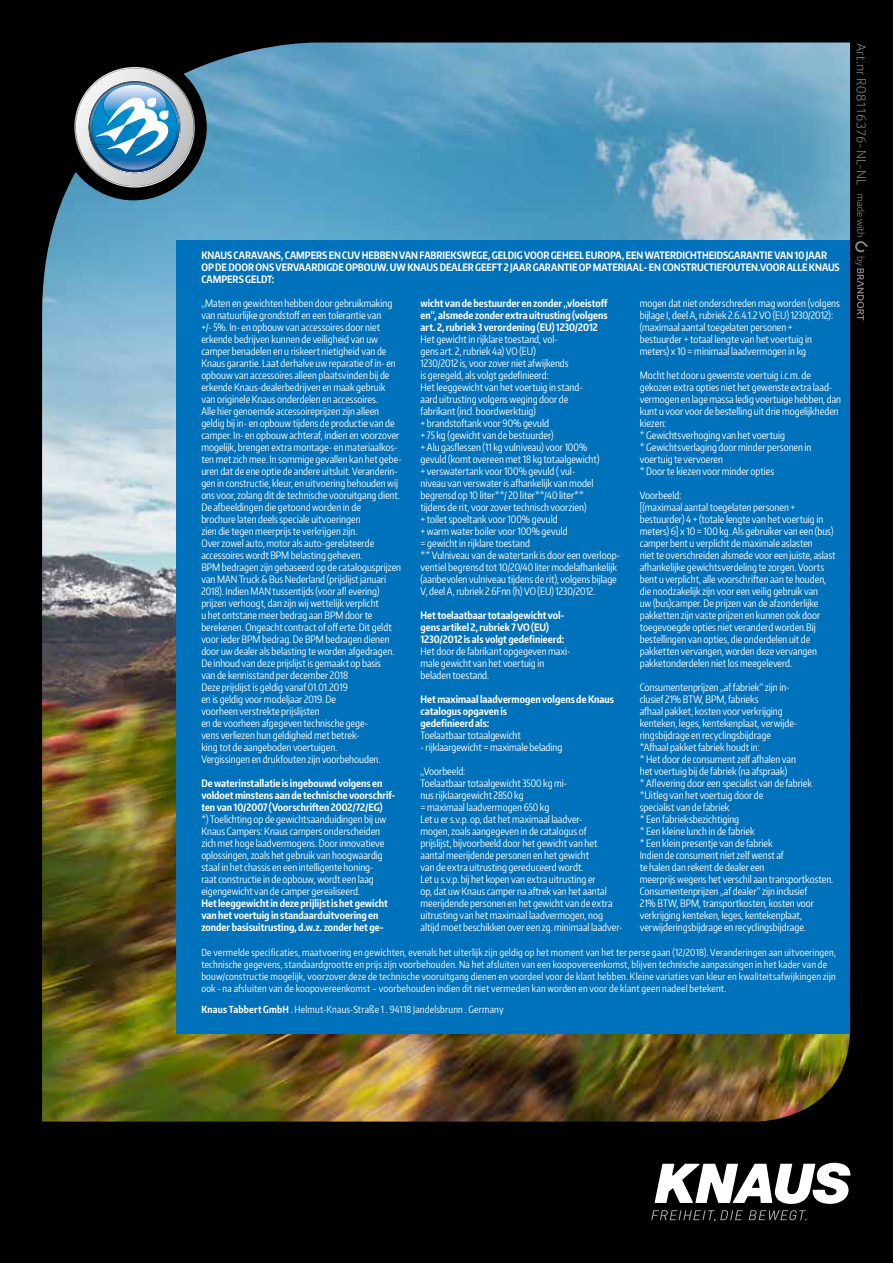
<style>
.page{position:relative;width:893px;height:1263px;background:#000}
.page>*{position:absolute;margin:0;border:0;box-sizing:border-box;transform-origin:0 0}
.t1{font:300 13.5px "Foco";letter-spacing:.015em;color:#878787}
.t2{font:10.2px/12px "Encode Sans Compressed";color:#fff}
.t3{font:700 10.2px/12px "Encode Sans Compressed";color:#fff}
.t4{font:9.75px/12px "Encode Sans Compressed";letter-spacing:.02em;color:#fff}
.s1{font-weight:700}
</style>
<div class="page">
<img style="left:42px;top:43px;width:808px;height:1078px">
<div style="left:176px;top:240px;width:674px;height:794px;background:#0072bb"></div>
<div style="left:61px;top:54px;width:146px;height:146px;background:#000;border-radius:50%"></div>
<svg style="left:74px;top:67px;width:121px;height:121px"></svg>
<svg style="left:749px;top:1210px;width:58px;height:10px"></svg>
<svg style="left:651px;top:1210px;width:92px;height:11px"></svg>
<svg style="left:655px;top:1163px;width:195px;height:41px"></svg>
<svg style="left:855px;top:194px;width:14px;height:126px"></svg>
<h1 class="t1" style="left:870px;top:43px;width:145px;rotate:90deg">Art.nr R08116376-NL-NL</h1>
<p class="t3" style="left:201px;top:249px;width:640px">KNAUS CARAVANS, CAMPERS EN CUV HEBBEN VAN FABRIEKSWEGE, GELDIG VOOR GEHEEL EUROPA, EEN WATERDICHTHEIDSGARANTIE VAN 10 JAAR<br>OP DE DOOR ONS VERVAARDIGDE OPBOUW. UW KNAUS DEALER GEEFT 2 JAAR GARANTIE OP MATERIAAL- EN CONSTRUCTIEFOUTEN.VOOR ALLE KNAUS<br>CAMPERS GELDT:</p>
<p class="t2" style="left:201px;top:297px;width:202px">„Maten en gewichten hebben door gebruikmaking van natuurlijke grondstoff en een tolerantie van<br>+/- 5%. In- en opbouw van accessoires door niet erkende bedrijven kunnen de veiligheid van uw camper benadelen en u riskeert nietigheid van de Knaus garantie. Laat derhalve uw reparatie of in- en opbouw van accessoires alleen plaatsvinden bij de erkende Knaus-dealerbedrijven en maak gebruik van originele Knaus onderdelen en accessoires.<br>Alle hier genoemde accessoireprijzen zijn alleen geldig bij in- en opbouw tijdens de productie van de camper. In- en opbouw achteraf, indien en voorzover mogelijk, brengen extra montage- en materiaalkos&shy;ten met zich mee. In sommige gevallen kan het gebe&shy;uren dat de ene optie de andere uitsluit. Veranderin&shy;gen in constructie, kleur, en uitvoering behouden wij ons voor, zolang dit de technische vooruitgang dient.<br>De afbeeldingen die getoond worden in de<br>brochure laten deels speciale uitvoeringen<br>zien die tegen meerprijs te verkrijgen zijn.<br>Over zowel auto, motor als auto-gerelateerde accessoires wordt BPM belasting geheven.<br>BPM bedragen zijn gebaseerd op de catalogusprijzen van MAN Truck &amp; Bus Nederland (prijslijst januari 2018). Indien MAN tussentijds (voor afl evering) prijzen verhoogt, dan zijn wij wettelijk verplicht<br>u het ontstane meer bedrag aan BPM door te berekenen. Ongeacht contract of off erte. Dit geldt voor ieder BPM bedrag. De BPM bedragen dienen door uw dealer als belasting te worden afgedragen.<br>De inhoud van deze prijslijst is gemaakt op basis<br>van de kennisstand per december 2018<br>Deze prijslijst is geldig vanaf 01.01.2019<br>en is geldig voor modeljaar 2019. De<br>voorheen verstrekte prijslijsten<br>en de voorheen afgegeven technische gege-<br>vens verliezen hun geldigheid met betrek-<br>king tot de aangeboden voertuigen.<br>Vergissingen en drukfouten zijn voorbehouden.</p>
<p class="t3" style="left:201px;top:777px;width:196px">De waterinstallatie is ingebouwd volgens en voldoet minstens aan de technische voorschrif&shy;ten van 10/2007 (Voorschriften 2002/72/EG)</p>
<p class="t2" style="left:201px;top:813px;width:187px">*) Toelichting op de gewichtsaanduidingen bij uw Knaus Campers: Knaus campers onderscheiden zich met hoge laadvermogens. Door innovatieve oplossingen, zoals het gebruik van hoogwaardig staal in het chassis en een intelligente honing&shy;raat constructie in de opbouw, wordt een laag eigengewicht van de camper gerealiseerd.</p>
<p class="t3" style="left:201px;top:897px;width:188px">Het leeggewicht in deze prijlijst is het gewicht van het voertuig in standaarduitvoering en zonder basisuitrusting, d.w.z. zonder het ge-</p>
<p class="t2" style="left:640px;top:297px;width:202px">mogen dat niet onderschreden mag worden (volgens bijlage I, deel A, rubriek 2.6.4.1.2 VO (EU) 1230/2012): (maximaal aantal toegelaten personen +<br>bestuurder + totaal lengte van het voertuig in meters) x 10 = minimaal laadvermogen in kg</p>
<p class="t2" style="left:640px;top:369px;width:203px">Mocht het door u gewenste voertuig i.c.m. de gekozen extra opties niet het gewenste extra laad&shy;vermogen en lage massa ledig voertuige hebben, dan kunt u voor voor de bestelling uit drie mogelijkheden kiezen:<br>* Gewichtsverhoging van het voertuig<br>* Gewichtsverlaging door minder personen in voertuig te vervoeren<br>* Door te kiezen voor minder opties</p>
<p class="t2" style="left:640px;top:489px;width:197px">Voorbeeld:<br>[(maximaal aantal toegelaten personen + bestuurder) 4 + (totale lengte van het voertuig in meters) 6] x 10 = 100 kg. Als gebruiker van een (bus) camper bent u verplicht de maximale aslasten<br>niet te overschreiden alsmede voor een juiste, aslast afhankelijke gewichtsverdeling te zorgen. Voorts bent u verplicht, alle voorschriften aan te houden, die noodzakelijk zijn voor een veilig gebruik van<br>uw (bus)camper. De prijzen van de afzonderlijke pakketten zijn vaste prijzen en kunnen ook door toegevoegde opties niet veranderd worden.Bij bestellingen van opties, die onderdelen uit de pakketten vervangen, worden deze vervangen pakketonderdelen niet los meegeleverd.</p>
<p class="t2" style="left:640px;top:681px;width:195px">Consumentenprijzen „af fabriek“ zijn in-<br>clusief 21% BTW, BPM, fabrieks<br>afhaal pakket, kosten voor verkrijging<br>kenteken, leges, kentekenplaat, verwijde&shy;ringsbijdrage en recyclingsbijdrage<br>*Afhaal pakket fabriek houdt in:<br>* Het door de consument zelf afhalen van<br>het voertuig bij de fabriek (na afspraak)<br>* Aflevering door een specialist van de fabriek *Uitleg van het voertuig door de<br>specialist van de fabriek<br>* Een fabrieksbezichtiging<br>* Een kleine lunch in de fabriek<br>* Een klein presentje van de fabriek<br>Indien de consument niet zelf wenst af<br>te halen dan rekent de dealer een<br>meerprijs wegens het verschil aan transportkosten.<br>Consumentenprijzen „af dealer“ zijn inclusief<br>21% BTW, BPM, transportkosten, kosten voor verkrijging kenteken, leges, kentekenplaat, verwijderingsbijdrage en recyclingsbijdrage.</p>
<p class="t4" style="left:201px;top:946px;width:636px">De vermelde specificaties, maatvoering en gewichten, evenals het uiterlijk zijn geldig op het moment van het ter perse gaan (12/2018). Veranderingen aan uitvoeringen, technische gegevens, standaardgrootte en prijs zijn voorbehouden. Na het afsluiten van een koopovereenkomst, blijven technische aanpassingen in het kader van de bouw/constructie mogelijk, voorzover deze de technische vooruitgang dienen en voordeel voor de klant hebben. Kleine variaties van kleur en kwaliteitsafwijkingen zijn ook - na afsluiten van de koopovereenkomst – voorbehouden indien dit niet vermeden kan worden en voor de klant geen nadeel betekent.</p>
<p class="t4" style="left:201px;top:1003px;width:304px"><span class="s1">Knaus Tabbert GmbH</span> . Helmut-Knaus-Straße 1 . 94118 Jandelsbrunn . Germany</p>
<p class="t3" style="left:421px;top:297px;width:189px;text-align:justify">wicht van de bestuurder en zonder „vloeistoff en“, alsmede zonder extra uitrusting (volgens art. 2, rubriek 3 verordening (EU) 1230/2012</p>
<p class="t2" style="left:421px;top:333px;width:201px">Het gewicht in rijklare toestand, vol-<br>gens art. 2, rubriek 4a) VO (EU)<br>1230/2012 is, voor zover niet afwijkends<br>is geregeld, als volgt gedefinieerd:<br>Het leeggewicht van het voertuig in stand-<br>aard uitrusting volgens weging door de<br>fabrikant (incl. boordwerktuig)<br>+ brandstoftank voor 90% gevuld<br>+ 75 kg (gewicht van de bestuurder)<br>+ Alu gasflessen (11 kg vulniveau) voor 100%<br>gevuld (komt overeen met 18 kg totaalgewicht)<br>+ verswatertank voor 100% gevuld ( vul-<br>niveau van verswater is afhankelijk van model begrensd op 10 liter**/ 20 liter**/40 liter**<br>tijdens de rit, voor zover technisch voorzien)<br>+ toilet spoeltank voor 100% gevuld<br>+ warm water boiler voor 100% gevuld<br>= gewicht in rijklare toestand<br>** Vulniveau van de watertank is door een overloop&shy;ventiel begrensd tot 10/20/40 liter modelafhankelijk (aanbevolen vulniveau tijdens de rit), volgens bijlage V, deel A, rubriek 2.6Fnn (h) VO (EU) 1230/2012.</p>
<p class="t3" style="left:421px;top:609px;width:145px">Het toelaatbaar totaalgewicht vol&shy;gens artikel 2, rubriek 7 VO (EU)<br>1230/2012 is als volgt gedefinieerd:</p>
<p class="t2" style="left:421px;top:645px;width:152px">Het door de fabrikant opgegeven maxi&shy;male gewicht van het voertuig in beladen toestand.</p>
<p class="t3" style="left:421px;top:693px;width:195px">Het maximaal laadvermogen volgens de Knaus catalogus opgaven is<br>gedefinieerd als:</p>
<p class="t2" style="left:421px;top:729px;width:102px">Toelaatbaar totaalgewicht</p>
<p class="t2" style="left:421px;top:741px;width:143px">- rijklaargewicht = maximale belading</p>
<p class="t2" style="left:421px;top:765px;width:203px">„Voorbeeld:<br>Toelaatbaar totaalgewicht 3500 kg mi-<br>nus rijklaargewicht 2850 kg<br>= maximaal laadvermogen 650 kg<br>Let u er s.v.p. op, dat het maximaal laadver-<br>mogen, zoals aangegeven in de catalogus of<br>prijslijst, bijvoorbeeld door het gewicht van het aantal meerijdende personen en het gewicht<br>van de extra uitrusting gereduceerd wordt.<br>Let u s.v.p. bij het kopen van extra uitrusting er<br>op, dat uw Knaus camper na aftrek van het aantal meerijdende personen en het gewicht van de extra uitrusting van het maximaal laadvermogen, nog altijd moet beschikken over een zg. minimaal laadver-</p>
</div>
